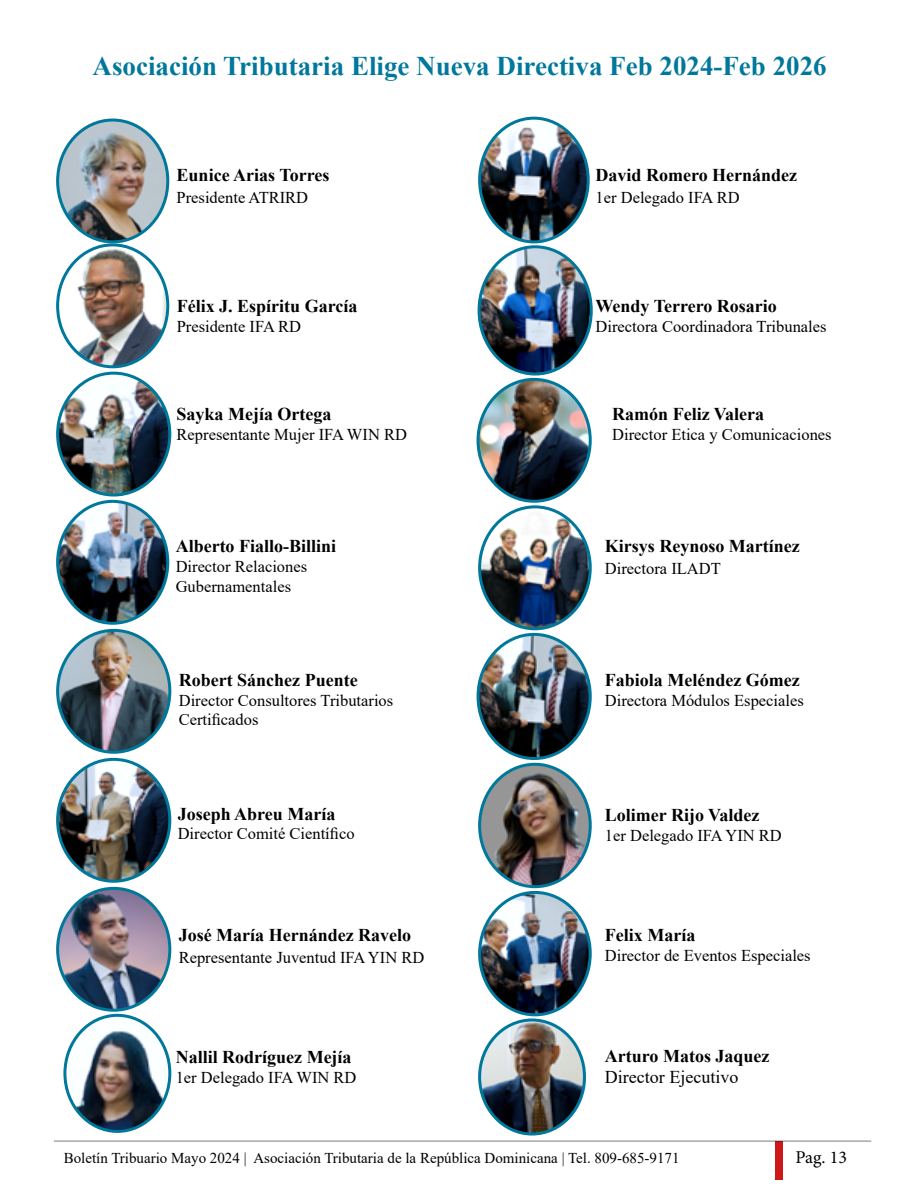
<style>
.page{position:relative;width:918px;height:1188px;background:#fff}
.page>*{position:absolute;margin:0;border:0;box-sizing:border-box;transform-origin:0 0}
.t1{font:700 27px "Times New Roman";color:#00789c}
.t2{font:700 18px "Times New Roman";color:#000}
.t3{font:18px "Times New Roman";color:#000}
.t4{font:18px "Minion Pro";color:#000}
.t5{font:16.5px/19.8px "Times New Roman";color:#000}
.t6{font:15px "Times New Roman";color:#000}
</style>
<div class="page">
<div style="left:775px;top:1141px;width:7px;height:39px;background:#cd1719"></div>
<hr style="left:54px;top:1140px;width:817px;height:2px;background:#000">
<img style="left:58px;top:501px;width:110px;height:122px">
<div style="left:56px;top:500px;width:113px;height:125px;border:3px solid #00789c;border-radius:50%"></div>
<img style="left:58px;top:120px;width:110px;height:122px">
<div style="left:56px;top:119px;width:113px;height:124px;border:3px solid #00789c;border-radius:50%"></div>
<img style="left:480px;top:118px;width:107px;height:124px">
<div style="left:478px;top:117px;width:112px;height:126px;border:3px solid #00789c;border-radius:50%"></div>
<img style="left:479px;top:247px;width:111px;height:127px">
<div style="left:478px;top:245px;width:115px;height:131px;border:3px solid #00789c;border-radius:50%"></div>
<img style="left:480px;top:1021px;width:105px;height:112px">
<div style="left:478px;top:1018px;width:108px;height:118px;border:3px solid #00789c;border-radius:50%"></div>
<img style="left:58px;top:759px;width:112px;height:122px">
<div style="left:56px;top:758px;width:115px;height:125px;border:3px solid #00789c;border-radius:50%"></div>
<img style="left:480px;top:892px;width:110px;height:123px">
<div style="left:478px;top:891px;width:114px;height:125px;border:3px solid #00789c;border-radius:50%"></div>
<img style="left:58px;top:630px;width:112px;height:122px">
<div style="left:56px;top:629px;width:115px;height:125px;border:3px solid #00789c;border-radius:50%"></div>
<img style="left:65px;top:1015px;width:105px;height:116px">
<div style="left:63px;top:1014px;width:108px;height:119px;border:3px solid #00789c;border-radius:50%"></div>
<img style="left:58px;top:245px;width:108px;height:122px">
<div style="left:56px;top:243px;width:113px;height:125px;border:3px solid #00789c;border-radius:50%"></div>
<img style="left:58px;top:888px;width:112px;height:122px">
<div style="left:56px;top:887px;width:115px;height:125px;border:3px solid #00789c;border-radius:50%"></div>
<img style="left:58px;top:373px;width:112px;height:121px">
<div style="left:56px;top:372px;width:115px;height:125px;border:3px solid #00789c;border-radius:50%"></div>
<img style="left:478px;top:634px;width:112px;height:125px">
<div style="left:477px;top:633px;width:115px;height:127px;border:3px solid #00789c;border-radius:50%"></div>
<img style="left:480px;top:509px;width:110px;height:120px">
<div style="left:478px;top:505px;width:114px;height:125px;border:3px solid #00789c;border-radius:50%"></div>
<img style="left:478px;top:379px;width:112px;height:122px">
<div style="left:477px;top:378px;width:115px;height:125px;border:3px solid #00789c;border-radius:50%"></div>
<img style="left:480px;top:764px;width:110px;height:123px">
<div style="left:478px;top:763px;width:114px;height:125px;border:3px solid #00789c;border-radius:50%"></div>
<h1 class="t1" style="left:93px;top:47px;width:736px">Asociación Tributaria Elige Nueva Directiva Feb 2024-Feb 2026</h1>
<p class="t2" style="left:177px;top:162px;width:154px">Eunice Arias Torres</p>
<p class="t5" style="left:177px;top:187px;width:133px">Presidente ATRIRD</p>
<p class="t2" style="left:596px;top:162px;width:203px">David Romero Hernández</p>
<p class="t5" style="left:596px;top:187px;width:146px">1er Delegado IFA RD</p>
<p class="t2" style="left:177px;top:293px;width:182px">Félix J. Espíritu García</p>
<p class="t5" style="left:177px;top:316px;width:126px">Presidente IFA RD</p>
<p class="t2" style="left:596px;top:293px;width:183px">Wendy Terrero Rosario</p>
<p class="t5" style="left:596px;top:316px;width:232px">Directora Coordinadora Tribunales</p>
<p class="t2" style="left:177px;top:401px;width:156px">Sayka Mejía Ortega</p>
<p class="t5" style="left:177px;top:424px;width:232px">Representante Mujer IFA WIN RD</p>
<p class="t2" style="left:612px;top:401px;width:153px">Ramón Feliz Valera</p>
<p class="t5" style="left:612px;top:424px;width:221px">Director Etica y Comunicaciones</p>
<p class="t2" style="left:176px;top:533px;width:162px">Alberto Fiallo-Billini</p>
<p class="t5" style="left:176px;top:556px;width:133px">Director Relaciones<br>Gubernamentales</p>
<p class="t2" style="left:605px;top:533px;width:196px">Kirsys Reynoso Martínez</p>
<p class="t5" style="left:605px;top:558px;width:117px">Directora ILADT</p>
<p class="t2" style="left:179px;top:667px;width:180px">Robert Sánchez Puente</p>
<p class="t5" style="left:179px;top:690px;width:216px">Director Consultores Tributarios<br>Certificados</p>
<p class="t2" style="left:605px;top:667px;width:196px">Fabiola Meléndez Gómez</p>
<p class="t5" style="left:605px;top:690px;width:200px">Directora Módulos Especiales</p>
<p class="t2" style="left:178px;top:801px;width:159px">Joseph Abreu María</p>
<p class="t5" style="left:178px;top:823px;width:178px">Director Comité Científico</p>
<p class="t2" style="left:605px;top:802px;width:156px">Lolimer Rijo Valdez</p>
<p class="t5" style="left:605px;top:825px;width:178px">1er Delegado IFA YIN RD</p>
<p class="t2" style="left:179px;top:922px;width:234px">José María Hernández Ravelo</p>
<p class="t5" style="left:179px;top:947px;width:247px">Representante Juventud IFA YIN RD</p>
<p class="t2" style="left:605px;top:922px;width:92px">Felix María</p>
<p class="t5" style="left:605px;top:945px;width:207px">Director de Eventos Especiales</p>
<p class="t2" style="left:176px;top:1044px;width:177px">Nallil Rodríguez Mejía</p>
<p class="t5" style="left:176px;top:1067px;width:182px">1er Delegado IFA WIN RD</p>
<p class="t2" style="left:605px;top:1043px;width:166px">Arturo Matos Jaquez</p>
<p class="t3" style="left:605px;top:1064px;width:135px">Director Ejecutivo</p>
<p class="t6" style="left:64px;top:1147px;width:617px">Boletín Tribuario Mayo 2024 | Asociación Tributaria de la República Dominicana | Tel. 809-685-9171</p>
<p class="t4" style="left:796px;top:1145px;width:53px">Pag. 13</p>
</div>
